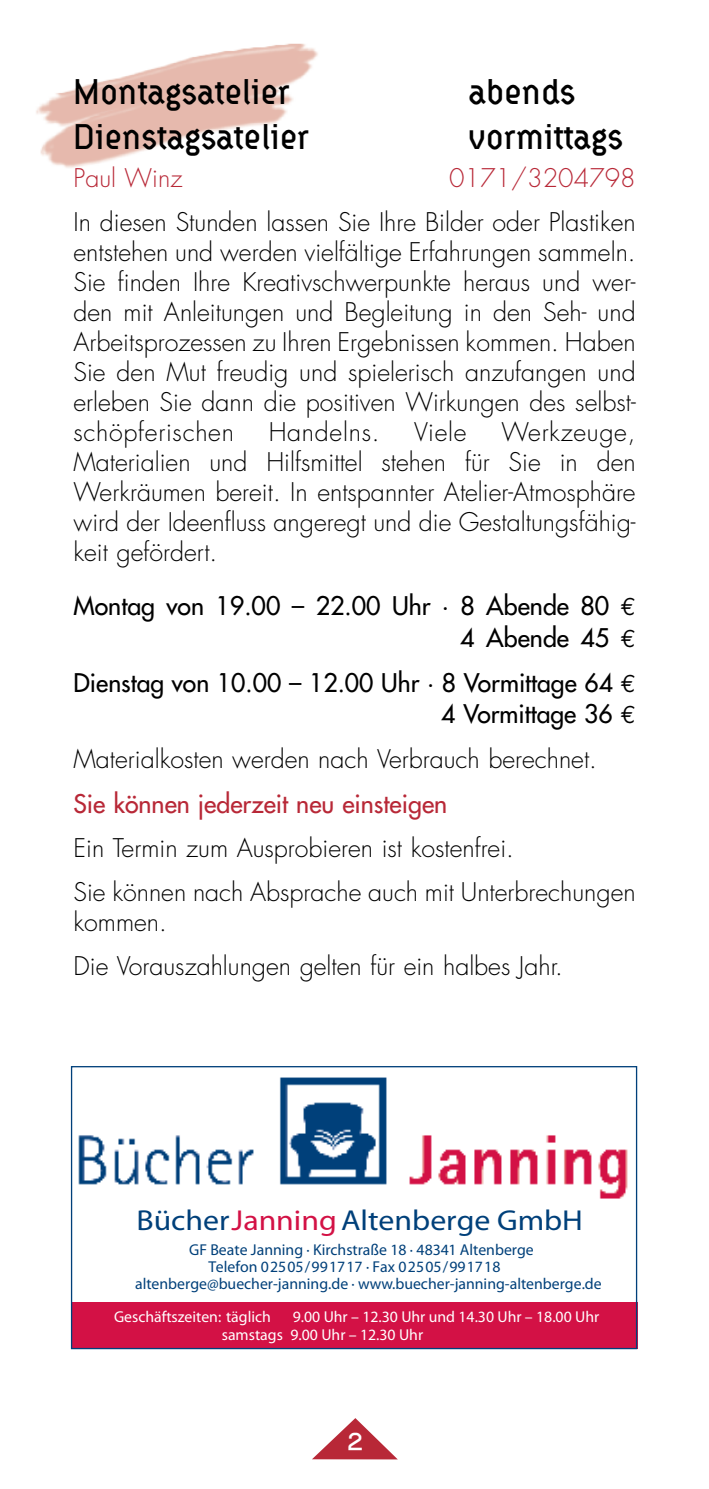
<style>
.page{position:relative;width:709px;height:1489px;background:#fff}
.page>*{position:absolute;margin:0;border:0;box-sizing:border-box;transform-origin:0 0}
.t1{font:35px "Hydrophilia Liquid";letter-spacing:.03em;color:#000}
.t2{font:700 29px "Rotis Sans Serif";color:#00407a;scale:1.1 1}
.t3{font:27.5px "Hydrophilia Liquid";color:#fff}
.t4{font:300 25px/30px "Futura";color:#000;text-align:justify}
.t5{font:25px/31.2px "Futura";color:#000;text-align:right}
.t6{font:25px "Futura";color:#b82837}
.t7{font:300 25px "Futura";color:#b82837}
.t8{font:300 25px "Futura";letter-spacing:.03em;color:#000}
.t9{font:15.75px "Rotis Sans Serif";color:#00407a}
.t10{font:15.75px/18.5px "Rotis Sans Serif";color:#fff}
.s1{color:#d31145}
</style>
<div class="page">
<svg style="left:312px;top:1418px;width:86px;height:41px"></svg>
<img style="left:36px;top:43px;width:282px;height:125px">
<img style="left:70px;top:1066px;width:565px;height:146px">
<div style="left:71px;top:1302px;width:566px;height:46px;background:#d31145"></div>
<div style="left:71px;top:1065px;width:566px;height:283px;border:1px solid #00407a"></div>
<h1 class="t1" style="left:73px;top:75px;width:217px">Montagsatelier</h1>
<h1 class="t1" style="left:469px;top:75px;width:107px">abends</h1>
<h1 class="t1" style="left:73px;top:120px;width:237px">Dienstagsatelier</h1>
<h1 class="t1" style="left:468px;top:120px;width:156px">vormittags</h1>
<p class="t7" style="left:73px;top:162px;width:110px">Paul Winz</p>
<p class="t7" style="left:449px;top:162px;width:188px">0171/3204798</p>
<p class="t4" style="left:73px;top:207px;width:563px">In diesen Stunden lassen Sie Ihre Bilder oder Plastiken entstehen und werden vielfältige Erfahrungen sammeln.<br>Sie finden Ihre Kreativschwerpunkte heraus und wer&shy;den mit Anleitungen und Begleitung in den Seh- und Arbeitsprozessen zu Ihren Ergebnissen kommen. Haben Sie den Mut freudig und spielerisch anzufangen und erleben Sie dann die positiven Wirkungen des selbst&shy;schöpferischen</p>
<p class="t4" style="left:73px;top:417px;width:563px;text-indent:428px">Werkzeuge, Materialien und Hilfsmittel stehen für Sie in den Werkräumen bereit. In entspannter Atelier-Atmosphäre wird der Ideenfluss angeregt und die Gestaltungsfähig&shy;keit gefördert.</p>
<p class="t5" style="left:73px;top:590px;width:537px">Montag von 19.00 – 22.00 Uhr · 8 Abende 80<br>4 Abende 45</p>
<p class="t5" style="left:73px;top:667px;width:541px">Dienstag von 10.00 – 12.00 Uhr · 8 Vormittage 64<br>4 Vormittage 36</p>
<p class="t4" style="left:73px;top:744px;width:525px">Materialkosten werden nach Verbrauch berechnet.</p>
<p class="t6" style="left:73px;top:787px;width:375px">Sie können jederzeit neu einsteigen</p>
<p class="t4" style="left:73px;top:826px;width:563px;line-height:44.2px">Ein Termin zum Ausprobieren ist kostenfrei.<br>Sie können nach Absprache auch mit Unterbrechungen</p>
<p class="t4" style="left:73px;top:900px;width:491px;line-height:44.2px">kommen.<br>Die Vorauszahlungen gelten für ein halbes Jahr.</p>
<p class="t8" style="left:269px;top:417px;width:112px">Handelns.</p>
<p class="t4" style="left:414px;top:417px;width:54px">Viele</p>
<p class="t2" style="left:136px;top:1201px;width:407px">Bücher <span class="s1">Janning</span> Altenberge GmbH</p>
<p class="t9" style="left:189px;top:1239px;width:346px">GF Beate Janning · Kirchstraße 18 · 48341 Altenberge</p>
<p class="t9" style="left:208px;top:1256px;width:293px">Telefon 02505/991717 · Fax 02505/991718</p>
<p class="t9" style="left:135px;top:1274px;width:468px">altenberge@buecher-janning.de · www.buecher-janning-altenberge.de</p>
<p class="t10" style="left:114px;top:1306px;width:158px">Geschäftszeiten: täglich</p>
<p class="t10" style="left:222px;top:1306px;width:379px;text-indent:71px">9.00 Uhr – 12.30 Uhr und 14.30 Uhr – 18.00 Uhr samstags 9.00 Uhr – 12.30 Uhr</p>
<p class="t3" style="left:347px;top:1427px;width:19px">2</p>
</div>
